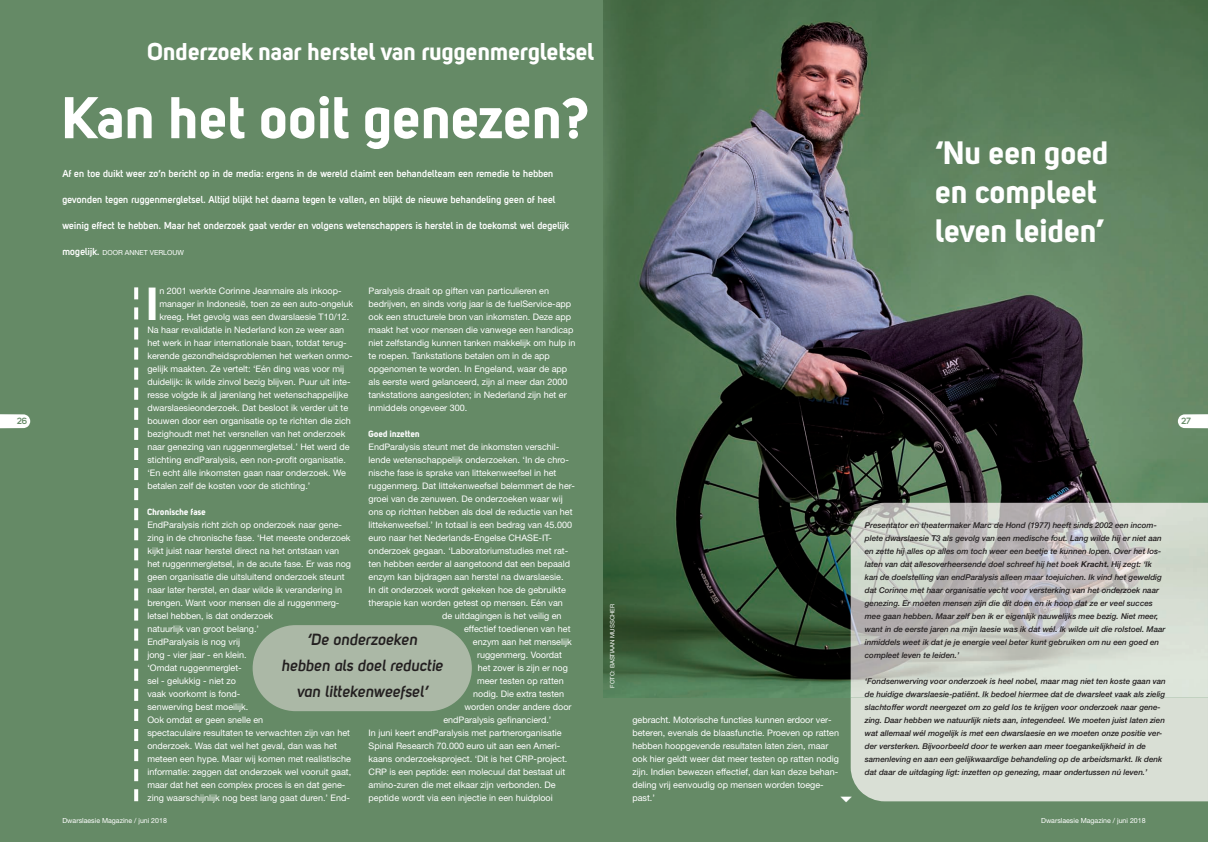
<style>
.page{position:relative;width:1208px;height:842px;background:#658a66}
.page>*{position:absolute;margin:0;border:0;box-sizing:border-box;transform-origin:0 0}
.t1{font:58px "Uni Sans Bold";color:#fff}
.t2{font:45.8px "Uni Sans Bold";color:#fff}
.t3{font:32px/39px "Uni Sans Bold";color:#fff}
.t4{font:24px "Uni Sans Bold";color:#fff}
.t5{font:16px/26px "Uni Sans Semi Bold Italic";color:#231f20;text-align:center}
.t6{font:700 10px "Uni Sans Semi";color:#fff}
.t7{font:9px/13px "Helvetica Neue";color:#fff}
.t8{font:9px "Uni Sans Bold";color:#fff}
.t9{font:700 9px "Uni Sans Semi";color:#658a66}
.t10{font:italic 500 8px/13px "Helvetica Neue";color:#231f20}
.t11{font:7px "Helvetica Neue";color:#fff}
.t12{font:7px "Helvetica Neue";color:#fff}
.t13{font:6px "Helvetica Neue";color:#fff}
.s1{font-family:"Uni Sans Semi";font-weight:700;font-size:10px}
.s2{font-weight:700}
</style>
<div class="page">
<img style="left:604px;top:0;width:604px;height:697px">
<img style="left:850px;top:503px;width:358px;height:194px">
<svg style="left:1177px;top:414px;width:31px;height:14px"></svg>
<svg style="left:0;top:414px;width:30px;height:14px"></svg>
<svg style="left:134px;top:299px;width:4px;height:483px"></svg>
<svg style="left:134px;top:287px;width:4px;height:12px"></svg>
<svg style="left:134px;top:789px;width:4px;height:12px"></svg>
<div style="left:253px;top:625px;width:219px;height:86px;background:#abb8a6;border-radius:43px"></div>
<div style="left:850px;top:697px;width:358px;height:105px;background:#d9dfd5"></div>
<h3 class="t4" style="left:147px;top:43px;width:448px">Onderzoek naar herstel van ruggenmergletsel</h3>
<h1 class="t1" style="left:62px;top:97px;width:529px">Kan het ooit genezen?</h1>
<h3 class="t3" style="left:935px;top:137px;width:174px">‘Nu een goed en compleet leven leiden’</h3>
<p class="t6" style="left:62px;top:170px;width:493px">Af en toe duikt weer zo’n bericht op in de media: ergens in de wereld claimt een behandelteam een remedie te hebben</p>
<p class="t6" style="left:62px;top:196px;width:495px">gevonden tegen ruggenmergletsel. Altijd blijkt het daarna tegen te vallen, en blijkt de nieuwe behandeling geen of heel</p>
<p class="t6" style="left:62px;top:222px;width:508px">weinig effect te hebben. Maar het onderzoek gaat verder en volgens wetenschappers is herstel in de toekomst wel degelijk</p>
<p class="t12" style="left:62px;top:250px;width:123px"><span class="s1">mogelijk.</span> DOOR ANNET VERLOUW</p>
<h2 class="t2" style="left:147px;top:288px;width:13px">I</h2>
<p class="t7" style="left:159px;top:285px;width:184px">n 2001 werkte Corinne Jeanmaire als inkoop-</p>
<p class="t7" style="left:369px;top:285px;width:208px">Paralysis draait op giften van particulieren en bedrijven, en sinds vorig jaar is de fuelService-app ook een structurele bron van inkomsten. Deze app maakt het voor mensen die vanwege een handicap niet zelfstandig kunnen tanken makkelijk om hulp in te roepen. Tankstations betalen om in de app opgenomen te worden. In Engeland, waar de app als eerste werd gelanceerd, zijn al meer dan 2000 tankstations aangesloten; in Nederland zijn het er inmiddels ongeveer 300.</p>
<p class="t8" style="left:369px;top:431px;width:53px">Goed inzetten</p>
<p class="t7" style="left:369px;top:441px;width:192px">EndParalysis steunt met de inkomsten verschil-</p>
<p class="t7" style="left:369px;top:454px;width:202px">lende wetenschappelijk onderzoeken. ‘In de chro-</p>
<p class="t7" style="left:369px;top:467px;width:189px">nische fase is sprake van littekenweefsel in het</p>
<p class="t7" style="left:369px;top:480px;width:208px">ruggenmerg. Dat littekenweefsel belemmert de her-</p>
<p class="t7" style="left:369px;top:493px;width:195px">groei van de zenuwen. De onderzoeken waar wij</p>
<p class="t7" style="left:369px;top:506px;width:205px">ons op richten hebben als doel de reductie van het</p>
<p class="t7" style="left:369px;top:519px;width:205px">littekenweefsel.’ In totaal is een bedrag van 45.000</p>
<p class="t7" style="left:369px;top:532px;width:185px">euro naar het Nederlands-Engelse CHASE-IT-</p>
<p class="t7" style="left:369px;top:545px;width:201px">onderzoek gegaan. ‘Laboratoriumstudies met rat-</p>
<p class="t7" style="left:369px;top:558px;width:203px">ten hebben eerder al aangetoond dat een bepaald</p>
<p class="t7" style="left:369px;top:571px;width:196px">enzym kan bijdragen aan herstel na dwarslaesie.</p>
<p class="t7" style="left:369px;top:584px;width:199px">In dit onderzoek wordt gekeken hoe de gebruikte</p>
<p class="t7" style="left:369px;top:597px;width:196px">therapie kan worden getest op mensen. Eén van</p>
<p class="t7" style="left:442px;top:610px;width:121px">de uitdagingen is het veilig en</p>
<p class="t7" style="left:464px;top:623px;width:108px">effectief toedienen van het</p>
<p class="t7" style="left:473px;top:636px;width:100px">enzym aan het menselijk</p>
<p class="t7" style="left:477px;top:649px;width:86px">ruggenmerg. Voordat</p>
<p class="t7" style="left:478px;top:662px;width:91px">het zover is zijn er nog</p>
<p class="t7" style="left:477px;top:675px;width:88px">meer testen op ratten</p>
<p class="t7" style="left:473px;top:688px;width:92px">nodig. Die extra testen</p>
<p class="t7" style="left:464px;top:701px;width:109px">worden onder andere door</p>
<p class="t7" style="left:443px;top:714px;width:110px">endParalysis gefinancierd.’</p>
<p class="t7" style="left:369px;top:727px;width:195px">In juni keert endParalysis met partnerorganisatie</p>
<p class="t7" style="left:369px;top:740px;width:193px">Spinal Research 70.000 euro uit aan een Ameri-</p>
<p class="t7" style="left:369px;top:753px;width:200px">kaans onderzoeksproject. ‘Dit is het CRP-project.</p>
<p class="t7" style="left:369px;top:766px;width:198px">CRP is een peptide: een molecuul dat bestaat uit</p>
<p class="t7" style="left:369px;top:779px;width:188px">amino-zuren die met elkaar zijn verbonden. De</p>
<p class="t7" style="left:369px;top:792px;width:186px">peptide wordt via een injectie in een huidplooi</p>
<p class="t7" style="left:159px;top:298px;width:195px">manager in Indonesië, toen ze een auto-ongeluk</p>
<p class="t7" style="left:159px;top:311px;width:191px">kreeg. Het gevolg was een dwarslaesie T10/12.</p>
<p class="t7" style="left:147px;top:324px;width:198px">Na haar revalidatie in Nederland kon ze weer aan</p>
<p class="t7" style="left:147px;top:337px;width:201px">het werk in haar internationale baan, totdat terug-</p>
<p class="t7" style="left:147px;top:350px;width:207px">kerende gezondheidsproblemen het werken onmo-</p>
<p class="t7" style="left:147px;top:363px;width:198px">gelijk maakten. Ze vertelt: ‘Eén ding was voor mij</p>
<p class="t7" style="left:147px;top:376px;width:205px">duidelijk: ik wilde zinvol bezig blijven. Puur uit inte-</p>
<p class="t7" style="left:147px;top:389px;width:202px">resse volgde ik al jarenlang het wetenschappelijke</p>
<p class="t7" style="left:147px;top:402px;width:202px">dwarslaesieonderzoek. Dat besloot ik verder uit te</p>
<p class="t7" style="left:147px;top:415px;width:205px">bouwen door een organisatie op te richten die zich</p>
<p class="t7" style="left:147px;top:428px;width:199px">bezighoudt met het versnellen van het onderzoek</p>
<p class="t7" style="left:147px;top:441px;width:204px">naar genezing van ruggenmergletsel.’ Het werd de</p>
<p class="t7" style="left:147px;top:454px;width:200px">stichting endParalysis, een non-profit organisatie.</p>
<p class="t7" style="left:147px;top:467px;width:200px">‘En echt álle inkomsten gaan naar onderzoek. We</p>
<p class="t7" style="left:147px;top:480px;width:164px">betalen zelf de kosten voor de stichting.’</p>
<p class="t8" style="left:147px;top:509px;width:60px">Chronische fase</p>
<p class="t7" style="left:147px;top:519px;width:205px">EndParalysis richt zich op onderzoek naar gene&shy;zing in de chronische fase. ‘Het meeste onderzoek kijkt juist naar herstel direct na het ontstaan van het ruggenmergletsel, in de acute fase. Er was nog geen organisatie die uitsluitend onderzoek steunt naar later herstel, en daar wilde ik verandering in brengen. Want voor mensen die al ruggenmerg&shy;letsel hebben, is dat onderzoek<br>natuurlijk van groot belang.’<br>EndParalysis is nog vrij<br>jong - vier jaar - en klein.<br>‘Omdat ruggenmerglet-<br>sel - gelukkig - niet zo<br>vaak voorkomt is fond-<br>senwerving best moeilijk.<br>Ook omdat er geen snelle en<br>spectaculaire resultaten te verwachten zijn van het onderzoek. Was dat wel het geval, dan was het meteen een hype. Maar wij komen met realistische informatie: zeggen dat onderzoek wel vooruit gaat, maar dat het een complex proces is en dat gene&shy;zing waarschijnlijk nog best lang gaat duren.’ End-</p>
<p class="t9" style="left:17px;top:418px;width:12px">26</p>
<p class="t9" style="left:1181px;top:417px;width:11px">27</p>
<p class="t10" style="left:865px;top:520px;width:302px">Presentator en theatermaker Marc de Hond (1977) heeft sinds 2002 een incom&shy;plete dwarslaesie T3 als gevolg van een medische fout. Lang wilde hij er niet aan en zette hij alles op alles om toch weer een beetje te kunnen lopen. Over het los&shy;laten van dat allesoverheersende doel schreef hij het boek <span class="s2">Kracht.</span> Hij zegt: ‘Ik kan de doelstelling van endParalysis alleen maar toejuichen. Ik vind het geweldig dat Corinne met haar organisatie vecht voor versterking van het onderzoek naar genezing. Er moeten mensen zijn die dit doen en ik hoop dat ze er veel succes mee gaan hebben. Maar zelf ben ik er eigenlijk nauwelijks mee bezig. Niet meer, want in de eerste jaren na mijn laesie was ik dat wél. Ik wilde uit die rolstoel. Maar inmiddels weet ik dat je je energie veel beter kunt gebruiken om nu een goed en compleet leven te leiden.’</p>
<p class="t10" style="left:865px;top:676px;width:302px">‘Fondsenwerving voor onderzoek is heel nobel, maar mag niet ten koste gaan van de huidige dwarslaesie-patiënt. Ik bedoel hiermee dat de dwarsleet vaak als zielig slachtoffer wordt neergezet om zo geld los te krijgen voor onderzoek naar gene&shy;zing. Daar hebben we natuurlijk niets aan, integendeel. We moeten juist laten zien wat allemaal wél mogelijk is met een dwarslaesie en we moeten onze positie ver&shy;der versterken. Bijvoorbeeld door te werken aan meer toegankelijkheid in de samenleving en aan een gelijkwaardige behandeling op de arbeidsmarkt. Ik denk dat daar de uitdaging ligt: inzetten op genezing, maar ondertussen nú leven.’</p>
<p class="t13" style="left:610px;top:688px;width:85px;rotate:-90deg">FOTO: BASTIAAN MUSSCHER</p>
<h3 class="t5" style="left:282px;top:628px;width:163px">‘De onderzoeken hebben als doel reductie van littekenweefsel’</h3>
<p class="t7" style="left:632px;top:714px;width:208px">gebracht. Motorische functies kunnen erdoor ver&shy;beteren, evenals de blaasfunctie. Proeven op ratten hebben hoopgevende resultaten laten zien, maar ook hier geldt weer dat meer testen op ratten nodig zijn. Indien bewezen effectief, dan kan deze behan&shy;deling vrij eenvoudig op mensen worden toege&shy;past.’</p>
<p class="t11" style="left:62px;top:818px;width:106px">Dwarslaesie Magazine / juni 2018</p>
<p class="t11" style="left:1041px;top:818px;width:106px">Dwarslaesie Magazine / juni 2018</p>
</div>
